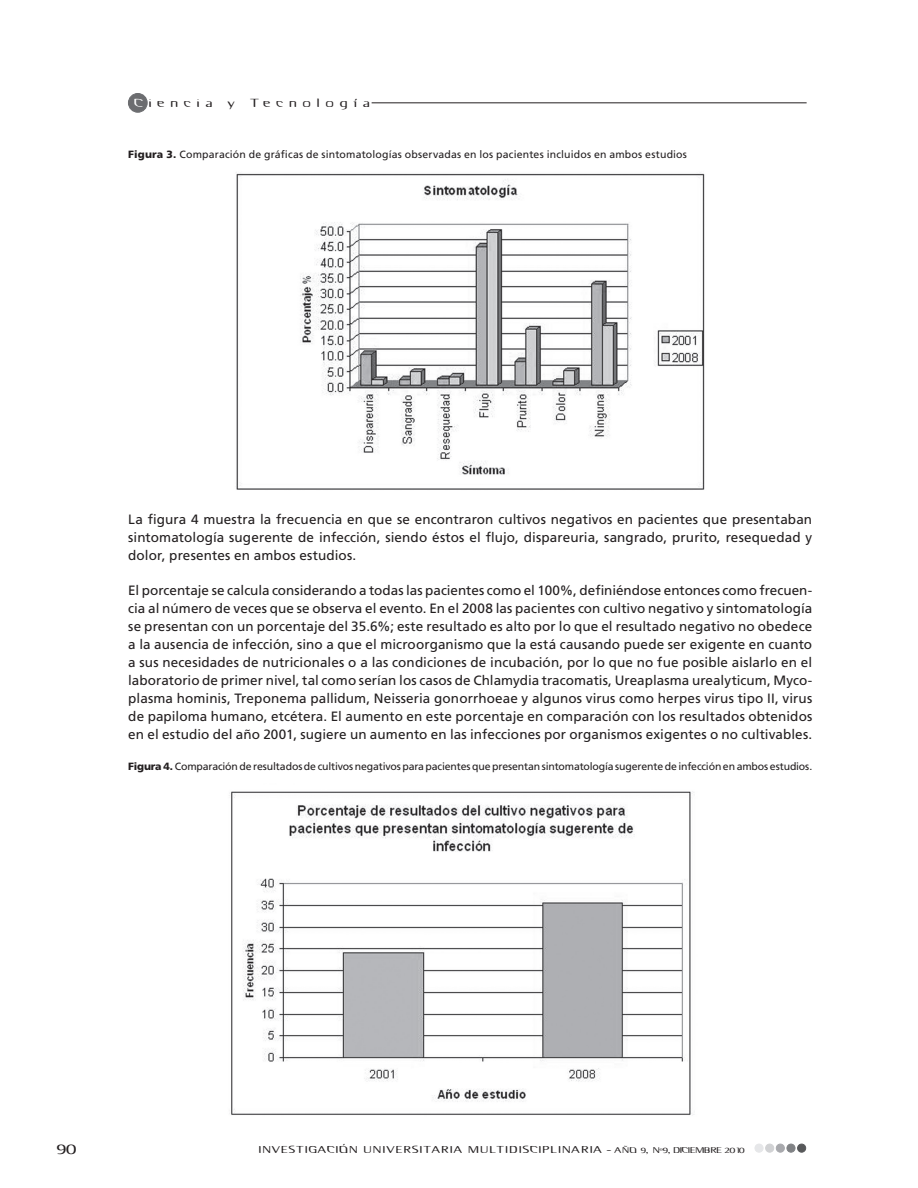
<style>
.page{position:relative;width:918px;height:1188px;background:#fff}
.page>*{position:absolute;margin:0;border:0;box-sizing:border-box;transform-origin:0 0}
.t1{font:13.5px/18px "Frutiger";letter-spacing:.01em;color:#231f20;text-align:justify}
.t2{font:13.5px "Odyssey Extended";color:#231f20}
.t3{font:10.5px "Frutiger";letter-spacing:-.005em;color:#231f20}
.t4{font:10.5px "Frutiger";letter-spacing:.02em;color:#231f20}
.t5{font:10.5px "Odyssey Extended";letter-spacing:.565em;color:#231f20}
.t6{font:9px "Odyssey Extended";letter-spacing:.15em;color:#231f20}
.t7{font:7.5px "Odyssey Extended";color:#231f20}
.s1{color:#fff}
.s2{font-weight:900}
.s3{font-size:9px}
</style>
<div class="page">
<img style="left:229px;top:791px;width:465px;height:324px">
<img style="left:236px;top:172px;width:469px;height:318px">
<hr style="left:372px;top:102px;width:435px;height:1px;background:#231f20">
<div style="left:128px;top:93px;width:19px;height:19px;background:#6c6d70;border-radius:50%"></div>
<div style="left:128px;top:93px;width:19px;height:19px;border:1px solid #6c6d70;border-radius:50%"></div>
<div style="left:798px;top:1144px;width:8px;height:8px;background:#57585a;border-radius:50%"></div>
<div style="left:797px;top:1144px;width:9px;height:8px;border:1px solid #57585a;border-radius:50%"></div>
<div style="left:787px;top:1144px;width:8px;height:8px;background:#808285;border-radius:50%"></div>
<div style="left:787px;top:1144px;width:8px;height:8px;border:1px solid #808285;border-radius:50%"></div>
<div style="left:776px;top:1144px;width:8px;height:8px;background:#a8a9ad;border-radius:50%"></div>
<div style="left:776px;top:1144px;width:9px;height:8px;border:1px solid #a8a9ad;border-radius:50%"></div>
<div style="left:766px;top:1144px;width:8px;height:8px;background:#d1d2d4;border-radius:50%"></div>
<div style="left:765px;top:1144px;width:9px;height:8px;border:1px solid #d1d2d4;border-radius:50%"></div>
<div style="left:755px;top:1144px;width:8px;height:8px;background:#e6e7e9;border-radius:50%"></div>
<div style="left:755px;top:1144px;width:8px;height:8px;border:1px solid #e6e7e9;border-radius:50%"></div>
<p class="t5" style="left:134px;top:96px;width:79px"><span class="s1">C</span>IENCIA</p>
<p class="t5" style="left:228px;top:96px;width:9px">Y</p>
<p class="t5" style="left:250px;top:96px;width:121px">TECNOLOGÍA</p>
<p class="t4" style="left:128px;top:149px;width:560px"><span class="s2">Figura 3.</span> Comparación de gráficas de sintomatologías observadas en los pacientes incluidos en ambos estudios</p>
<p class="t1" style="left:128px;top:510px;width:686px">La figura 4 muestra la frecuencia en que se encontraron cultivos negativos en pacientes que presentaban sintomatología sugerente de infección, siendo éstos el flujo, dispareuria, sangrado, prurito, resequedad y dolor, presentes en ambos estudios.</p>
<p class="t1" style="left:128px;top:581px;width:686px">El porcentaje se calcula considerando a todas las pacientes como el 100%, definiéndose entonces como frecuen&shy;cia al número de veces que se observa el evento. En el 2008 las pacientes con cultivo negativo y sintomatología se presentan con un porcentaje del 35.6%; este resultado es alto por lo que el resultado negativo no obedece a la ausencia de infección, sino a que el microorganismo que la está causando puede ser exigente en cuanto a sus necesidades de nutricionales o a las condiciones de incubación, por lo que no fue posible aislarlo en el laboratorio de primer nivel, tal como serían los casos de Chlamydia tracomatis, Ureaplasma urealyticum, Myco&shy;plasma hominis, Treponema pallidum, Neisseria gonorrhoeae y algunos virus como herpes virus tipo II, virus de papiloma humano, etcétera. El aumento en este porcentaje en comparación con los resultados obtenidos en el estudio del año 2001, sugiere un aumento en las infecciones por organismos exigentes o no cultivables.</p>
<p class="t3" style="left:128px;top:760px;width:686px"><span class="s2">Figura 4.</span> Comparación de resultados de cultivos negativos para pacientes que presentan sintomatología sugerente de infección en ambos estudios.</p>
<p class="t2" style="left:56px;top:1140px;width:21px">90</p>
<p class="t6" style="left:258px;top:1144px;width:254px">INVESTI GACIÓN UNI VERSITARI A MU LTIDISCI</p>
<p class="t7" style="left:542px;top:1145px;width:204px"><span class="s3">PLI NARI A -</span> AÑO 9, Nº9, DICIEMBRE 2010</p>
</div>
